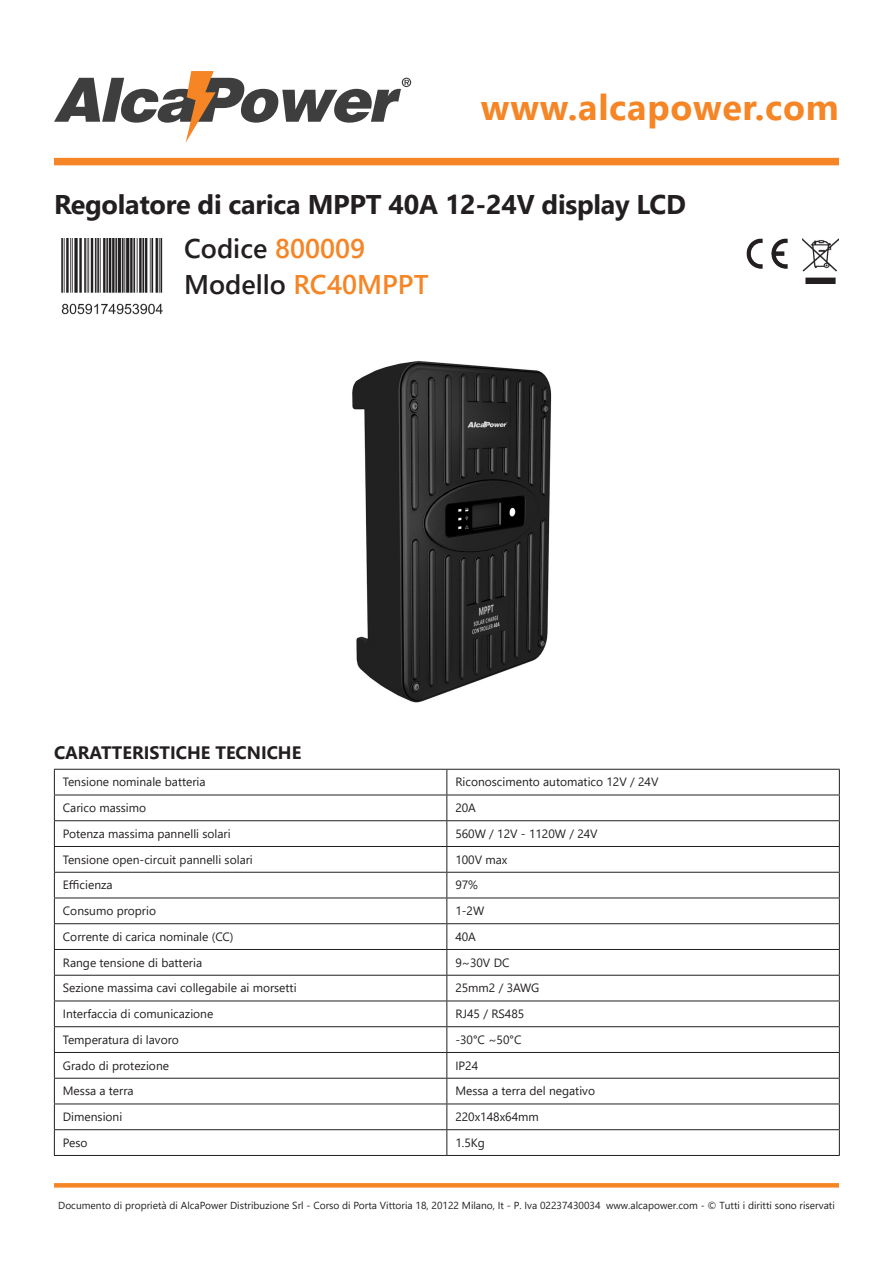
<style>
.page{position:relative;width:893px;height:1263px;background:#fff}
.page>*{position:absolute;margin:0;border:0;box-sizing:border-box;transform-origin:0 0}
.t1{font:700 36px "Segoe UI";letter-spacing:.02em;color:#f58525}
.t2{font:700 27px "Segoe UI";letter-spacing:-.01em;color:#231f20}
.t3{font:600 27px "Segoe UI";color:#f58525}
.t4{font:600 27px "Segoe UI";color:#231f20}
.t5{font:700 18px "Segoe UI";color:#231f20}
.t6{font:12px "Segoe UI";color:#231f20}
.t7{font:10.2px "Segoe UI";color:#231f20}
.s1{color:#f58525}
.s2{color:#231f20}
</style>
<div class="page">
<svg style="left:54px;top:71px;width:357px;height:72px"></svg>
<div style="left:54px;top:158px;width:785px;height:7px;background:#f58525"></div>
<svg style="left:54px;top:1183px;width:785px;height:4px;background:#f58729"></svg>
<img style="left:352px;top:361px;width:200px;height:342px">
<img style="left:61px;top:239px;width:102px;height:76px">
<img style="left:746px;top:239px;width:42px;height:29px">
<img style="left:802px;top:239px;width:36px;height:44px">
<svg style="left:55px;top:770px;width:784px;height:385px"></svg>
<hr style="left:54px;top:769px;width:393px;height:1px;background:#231f20">
<hr style="left:447px;top:769px;width:393px;height:1px;background:#231f20">
<hr style="left:54px;top:795px;width:393px;height:1px;background:#231f20">
<hr style="left:447px;top:795px;width:393px;height:1px;background:#231f20">
<hr style="left:54px;top:820px;width:393px;height:1px;background:#231f20">
<hr style="left:447px;top:820px;width:393px;height:1px;background:#231f20">
<hr style="left:54px;top:846px;width:393px;height:1px;background:#231f20">
<hr style="left:447px;top:846px;width:393px;height:1px;background:#231f20">
<hr style="left:54px;top:872px;width:393px;height:1px;background:#231f20">
<hr style="left:447px;top:872px;width:393px;height:1px;background:#231f20">
<hr style="left:54px;top:897px;width:393px;height:1px;background:#231f20">
<hr style="left:447px;top:897px;width:393px;height:1px;background:#231f20">
<hr style="left:54px;top:923px;width:393px;height:1px;background:#231f20">
<hr style="left:447px;top:923px;width:393px;height:1px;background:#231f20">
<hr style="left:54px;top:949px;width:393px;height:1px;background:#231f20">
<hr style="left:447px;top:949px;width:393px;height:1px;background:#231f20">
<hr style="left:54px;top:975px;width:393px;height:1px;background:#231f20">
<hr style="left:447px;top:975px;width:393px;height:1px;background:#231f20">
<hr style="left:54px;top:1000px;width:393px;height:1px;background:#231f20">
<hr style="left:447px;top:1000px;width:393px;height:1px;background:#231f20">
<hr style="left:54px;top:1026px;width:393px;height:1px;background:#231f20">
<hr style="left:447px;top:1026px;width:393px;height:1px;background:#231f20">
<hr style="left:54px;top:1052px;width:393px;height:1px;background:#231f20">
<hr style="left:447px;top:1052px;width:393px;height:1px;background:#231f20">
<hr style="left:54px;top:1078px;width:393px;height:1px;background:#231f20">
<hr style="left:447px;top:1078px;width:393px;height:1px;background:#231f20">
<hr style="left:54px;top:1103px;width:393px;height:1px;background:#231f20">
<hr style="left:447px;top:1103px;width:393px;height:1px;background:#231f20">
<hr style="left:54px;top:1129px;width:393px;height:1px;background:#231f20">
<svg style="left:54px;top:770px;width:1px;height:385px"></svg>
<hr style="left:447px;top:1129px;width:393px;height:1px;background:#231f20">
<svg style="left:446px;top:770px;width:1px;height:385px"></svg>
<svg style="left:839px;top:770px;width:1px;height:385px"></svg>
<hr style="left:54px;top:1155px;width:393px;height:1px;background:#231f20">
<hr style="left:447px;top:1155px;width:393px;height:1px;background:#231f20">
<h1 class="t1" style="left:481px;top:73px;width:359px">www.alcapower.com</h1>
<p class="t2" style="left:54px;top:179px;width:633px">Regolatore di carica MPPT 40A 12-24V display LCD</p>
<p class="t4" style="left:184px;top:223px;width:182px">Codice <span class="s1">800009</span></p>
<p class="t3" style="left:184px;top:259px;width:246px"><span class="s2">Modello</span> RC40MPPT</p>
<p class="t5" style="left:54px;top:736px;width:249px">CARATTERISTICHE TECNICHE</p>
<p class="t6" style="left:63px;top:771px;width:144px">Tensione nominale batteria</p>
<p class="t6" style="left:455px;top:771px;width:205px">Riconoscimento automatico 12V / 24V</p>
<p class="t6" style="left:63px;top:797px;width:85px">Carico massimo</p>
<p class="t6" style="left:455px;top:797px;width:22px">20A</p>
<p class="t6" style="left:63px;top:822px;width:169px">Potenza massima pannelli solari</p>
<p class="t6" style="left:455px;top:822px;width:144px">560W / 12V - 1120W / 24V</p>
<p class="t6" style="left:63px;top:848px;width:191px">Tensione open-circuit pannelli solari</p>
<p class="t6" style="left:455px;top:848px;width:54px">100V max</p>
<p class="t6" style="left:63px;top:874px;width:51px">Efficienza</p>
<p class="t6" style="left:455px;top:874px;width:24px">97%</p>
<p class="t6" style="left:63px;top:900px;width:95px">Consumo proprio</p>
<p class="t6" style="left:455px;top:900px;width:30px">1-2W</p>
<p class="t6" style="left:63px;top:925px;width:172px">Corrente di carica nominale (CC)</p>
<p class="t6" style="left:455px;top:925px;width:22px">40A</p>
<p class="t6" style="left:63px;top:951px;width:141px">Range tensione di batteria</p>
<p class="t6" style="left:455px;top:951px;width:56px">9~30V DC</p>
<p class="t6" style="left:63px;top:977px;width:235px">Sezione massima cavi collegabile ai morsetti</p>
<p class="t6" style="left:455px;top:977px;width:86px">25mm2 / 3AWG</p>
<p class="t6" style="left:63px;top:1003px;width:152px">Interfaccia di comunicazione</p>
<p class="t6" style="left:455px;top:1003px;width:70px">RJ45 / RS485</p>
<p class="t6" style="left:63px;top:1028px;width:118px">Temperatura di lavoro</p>
<p class="t6" style="left:455px;top:1028px;width:68px">-30°C ~50°C</p>
<p class="t6" style="left:63px;top:1054px;width:108px">Grado di protezione</p>
<p class="t6" style="left:455px;top:1054px;width:24px">IP24</p>
<p class="t6" style="left:63px;top:1080px;width:72px">Messa a terra</p>
<p class="t6" style="left:455px;top:1080px;width:141px">Messa a terra del negativo</p>
<p class="t6" style="left:63px;top:1105px;width:61px">Dimensioni</p>
<p class="t6" style="left:455px;top:1105px;width:85px">220x148x64mm</p>
<p class="t6" style="left:63px;top:1131px;width:26px">Peso</p>
<p class="t6" style="left:455px;top:1131px;width:31px">1.5Kg</p>
<p class="t7" style="left:58px;top:1196px;width:778px">Documento di proprietà di AlcaPower Distribuzione Srl - Corso di Porta Vittoria 18, 20122 Milano, It - P. Iva 02237430034 www.alcapower.com - © Tutti i diritti sono riservati</p>
</div>
